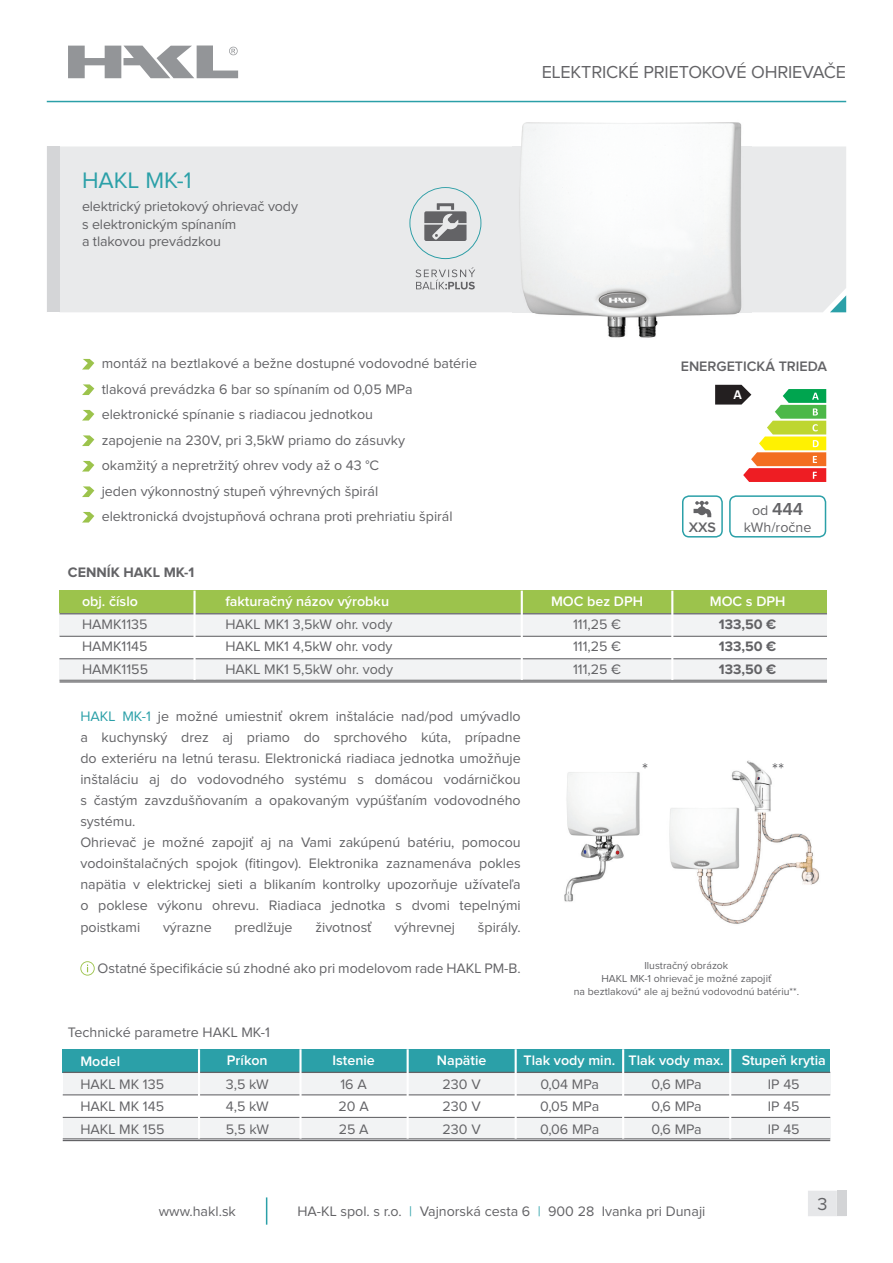
<style>
.page{position:relative;width:893px;height:1263px;background:#fff}
.page>*{position:absolute;margin:0;border:0;box-sizing:border-box;transform-origin:0 0}
.t1{font:23.25px "Proxima Nova";color:#2ba0a8}
.t2{font:18px "Proxima Nova";letter-spacing:-.01em;color:#636366}
.t3{font:600 18px "Proxima Nova";color:#636366}
.t4{font:14.25px/22.5px "Proxima Nova";color:#636366;text-align:justify}
.t5{font:600 14.25px "Proxima Nova";color:#fff}
.t6{font:700 14.25px/22.5px "Proxima Nova";color:#636366;text-align:justify}
.t7{font:600 14.25px "Proxima Nova";color:#636366}
.t8{font:700 13.95px "Calibri";color:#fff}
.t9{font:10.5px/12.6px "Proxima Nova";color:#636366;text-align:center}
.s1{color:#2ba0a8}
.s2{font-weight:400;font-size:14.25px}
</style>
<div class="page">
<svg style="left:266px;top:1197px;width:1px;height:27px"></svg>
<svg style="left:808px;top:1191px;width:29px;height:25px"></svg>
<div style="left:837px;top:1191px;width:9px;height:25px;background:#d3d4d6"></div>
<div style="left:60px;top:146px;width:786px;height:166px;background:#e9eaeb"></div>
<svg style="left:68px;top:45px;width:170px;height:33px"></svg>
<hr style="left:47px;top:101px;width:799px;height:1px;background:#2ba0a8">
<div style="left:47px;top:146px;width:13px;height:166px;background:#d4d5d7"></div>
<svg style="left:82px;top:359px;width:12px;height:10px"></svg>
<svg style="left:82px;top:384px;width:12px;height:11px"></svg>
<svg style="left:82px;top:410px;width:12px;height:10px"></svg>
<svg style="left:82px;top:435px;width:12px;height:11px"></svg>
<svg style="left:82px;top:461px;width:12px;height:10px"></svg>
<svg style="left:82px;top:486px;width:12px;height:11px"></svg>
<svg style="left:82px;top:512px;width:12px;height:10px"></svg>
<div style="left:60px;top:591px;width:767px;height:23px;background:#9cc34c"></div>
<svg style="left:60px;top:614px;width:767px;height:22px"></svg>
<div style="left:60px;top:659px;width:767px;height:22px;background:#f2f3f4"></div>
<hr style="left:60px;top:613px;width:767px;height:1px;background:#636366">
<hr style="left:60px;top:636px;width:767px;height:1px;background:#636366">
<hr style="left:60px;top:658px;width:767px;height:1px;background:#636366">
<hr style="left:60px;top:681px;width:767px;height:1px;background:#636366">
<hr style="left:60px;top:680px;width:767px;height:1px;background:#636366">
<hr style="left:521px;top:591px;width:2px;height:89px;background:#fff">
<hr style="left:193px;top:591px;width:3px;height:89px;background:#fff">
<hr style="left:671px;top:591px;width:2px;height:89px;background:#fff">
<svg style="left:830px;top:295px;width:16px;height:17px"></svg>
<div style="left:63px;top:1049px;width:767px;height:23px;background:#2ba0a8"></div>
<div style="left:63px;top:1073px;width:767px;height:21px;background:#f2f3f4"></div>
<div style="left:63px;top:1117px;width:767px;height:22px;background:#f2f3f4"></div>
<hr style="left:63px;top:1072px;width:767px;height:1px;background:#636366">
<hr style="left:63px;top:1094px;width:767px;height:1px;background:#636366">
<hr style="left:63px;top:1117px;width:767px;height:1px;background:#636366">
<hr style="left:63px;top:1140px;width:767px;height:1px;background:#636366">
<hr style="left:63px;top:1138px;width:767px;height:1px;background:#636366">
<hr style="left:198px;top:1049px;width:2px;height:89px;background:#fff">
<hr style="left:299px;top:1049px;width:3px;height:89px;background:#fff">
<hr style="left:407px;top:1049px;width:2px;height:89px;background:#fff">
<hr style="left:515px;top:1049px;width:2px;height:89px;background:#fff">
<hr style="left:622px;top:1049px;width:2px;height:89px;background:#fff">
<hr style="left:729px;top:1049px;width:2px;height:89px;background:#fff">
<img style="left:512px;top:122px;width:239px;height:216px">
<img style="left:564px;top:768px;width:81px;height:134px">
<img style="left:669px;top:760px;width:151px;height:164px">
<svg style="left:80px;top:961px;width:15px;height:14px"></svg>
<svg style="left:416px;top:267px;width:59px;height:22px"></svg>
<svg style="left:409px;top:187px;width:72px;height:72px;background:#c5cbcc"></svg>
<svg style="left:715px;top:385px;width:111px;height:97px"></svg>
<div style="left:682px;top:495px;width:41px;height:42px;border:2px solid #2ba0a8;border-radius:6px"></div>
<div style="left:729px;top:495px;width:97px;height:42px;border:2px solid #2ba0a8;border-radius:6px"></div>
<svg style="left:693px;top:501px;width:19px;height:16px"></svg>
<svg style="left:642px;top:763px;width:5px;height:5px"></svg>
<svg style="left:772px;top:763px;width:11px;height:5px"></svg>
<h1 class="t1" style="left:82px;top:170px;width:111px">HAKL MK-1</h1>
<p class="t4" style="left:82px;top:199px;width:217px;line-height:17.1px;text-align:left">elektrický prietokový ohrievač vody s elektronickým spínaním<br>a tlakovou prevádzkou</p>
<p class="t2" style="left:542px;top:64px;width:306px">ELEKTRICKÉ PRIETOKOVÉ OHRIEVAČE</p>
<p class="t4" style="left:102px;top:352px;width:377px;line-height:25.5px;text-align:left">montáž na beztlakové a bežne dostupné vodovodné batérie tlaková prevádzka 6 bar so spínaním od 0,05 MPa elektronické spínanie s riadiacou jednotkou<br>zapojenie na 230V, pri 3,5kW priamo do zásuvky<br>okamžitý a nepretržitý ohrev vody až o 43 °C<br>jeden výkonnostný stupeň výhrevných špirál<br>elektronická dvojstupňová ochrana proti prehriatiu špirál</p>
<p class="t6" style="left:68px;top:561px;width:128px">CENNÍK HAKL MK-1</p>
<p class="t5" style="left:82px;top:595px;width:57px">obj. číslo</p>
<p class="t4" style="left:82px;top:613px;width:68px">HAMK1135<br>HAMK1145<br>HAMK1155</p>
<p class="t5" style="left:225px;top:595px;width:165px">fakturačný názov výrobku</p>
<p class="t4" style="left:225px;top:613px;width:169px">HAKL MK1 3,5kW ohr. vody HAKL MK1 4,5kW ohr. vody HAKL MK1 5,5kW ohr. vody</p>
<p class="t4" style="left:80px;top:707px;width:442px;line-height:21px;text-align:left"><span class="s1">HAKL MK-1</span> je možné umiestniť okrem inštalácie nad/pod umývadlo a kuchynský drez aj priamo do sprchového kúta, prípadne do exteriéru na letnú terasu. Elektronická riadiaca jednotka umožňuje inštaláciu aj do vodovodného systému s domácou vodárničkou s častým zavzdušňovaním a opakovaným vypúšťaním vodovodného systému.<br>Ohrievač je možné zapojiť aj na Vami zakúpenú batériu, pomocou vodoinštalačných spojok (fitingov). Elektronika zaznamenáva pokles napätia v elektrickej sieti a blikaním kontrolky upozorňuje užívateľa o poklese výkonu ohrevu. Riadiaca jednotka s dvomi tepelnými poistkami</p>
<p class="t4" style="left:163px;top:916px;width:50px">výrazne</p>
<p class="t4" style="left:235px;top:916px;width:60px">predlžuje</p>
<p class="t4" style="left:315px;top:916px;width:58px">životnosť</p>
<p class="t4" style="left:394px;top:916px;width:62px">výhrevnej</p>
<p class="t4" style="left:478px;top:916px;width:44px">špirály.</p>
<p class="t4" style="left:98px;top:958px;width:425px">Ostatné špecifikácie sú zhodné ako pri modelovom rade HAKL PM-B.</p>
<p class="t4" style="left:68px;top:1022px;width:203px">Technické parametre HAKL MK-1</p>
<p class="t7" style="left:681px;top:360px;width:148px">ENERGETICKÁ TRIEDA</p>
<p class="t5" style="left:551px;top:595px;width:93px">MOC bez DPH</p>
<p class="t4" style="left:573px;top:613px;width:50px">111,25 € 111,25 € 111,25 €</p>
<p class="t8" style="left:734px;top:385px;width:10px">A</p>
<p class="t7" style="left:689px;top:521px;width:29px">XXS</p>
<p class="t3" style="left:752px;top:501px;width:53px"><span class="s2">od</span> 444</p>
<p class="t4" style="left:744px;top:516px;width:69px">kWh/ročne</p>
<p class="t5" style="left:710px;top:595px;width:77px">MOC s DPH</p>
<p class="t6" style="left:719px;top:613px;width:59px">133,50 € 133,50 € 133,50 €</p>
<p class="t9" style="left:574px;top:960px;width:227px">Ilustračný obrázok<br>HAKL MK-1 ohrievač je možné zapojiť<br>na beztlakovú* ale aj bežnú vodovodnú batériu**.</p>
<p class="t5" style="left:80px;top:1055px;width:41px">Model</p>
<p class="t5" style="left:227px;top:1053px;width:42px">Príkon</p>
<p class="t5" style="left:332px;top:1053px;width:44px">Istenie</p>
<p class="t5" style="left:437px;top:1053px;width:51px">Napätie</p>
<p class="t5" style="left:523px;top:1053px;width:93px">Tlak vody min.</p>
<p class="t5" style="left:629px;top:1053px;width:97px">Tlak vody max.</p>
<p class="t5" style="left:742px;top:1053px;width:86px">Stupeň krytia</p>
<p class="t4" style="left:80px;top:1073px;width:86px">HAKL MK 135<br>HAKL MK 145<br>HAKL MK 155</p>
<p class="t4" style="left:226px;top:1073px;width:45px">3,5 kW 4,5 kW 5,5 kW</p>
<p class="t4" style="left:339px;top:1073px;width:32px;text-align:left">16 A<br>20 A<br>25 A</p>
<p class="t4" style="left:443px;top:1073px;width:40px">230 V 230 V 230 V</p>
<p class="t4" style="left:540px;top:1073px;width:61px">0,04 MPa 0,05 MPa 0,06 MPa</p>
<p class="t4" style="left:651px;top:1073px;width:52px">0,6 MPa 0,6 MPa 0,6 MPa</p>
<p class="t4" style="left:768px;top:1073px;width:33px">IP 45<br>IP 45<br>IP 45</p>
<p class="t4" style="left:159px;top:1200px;width:79px">www.hakl.sk</p>
<p class="t4" style="left:297px;top:1200px;width:410px">HA-KL spol. s r.o. <span class="s1">|</span> Vajnorská cesta 6 <span class="s1">|</span> 900 28 Ivanka pri Dunaji</p>
<p class="t2" style="left:817px;top:1195px;width:12px">3</p>
</div>
